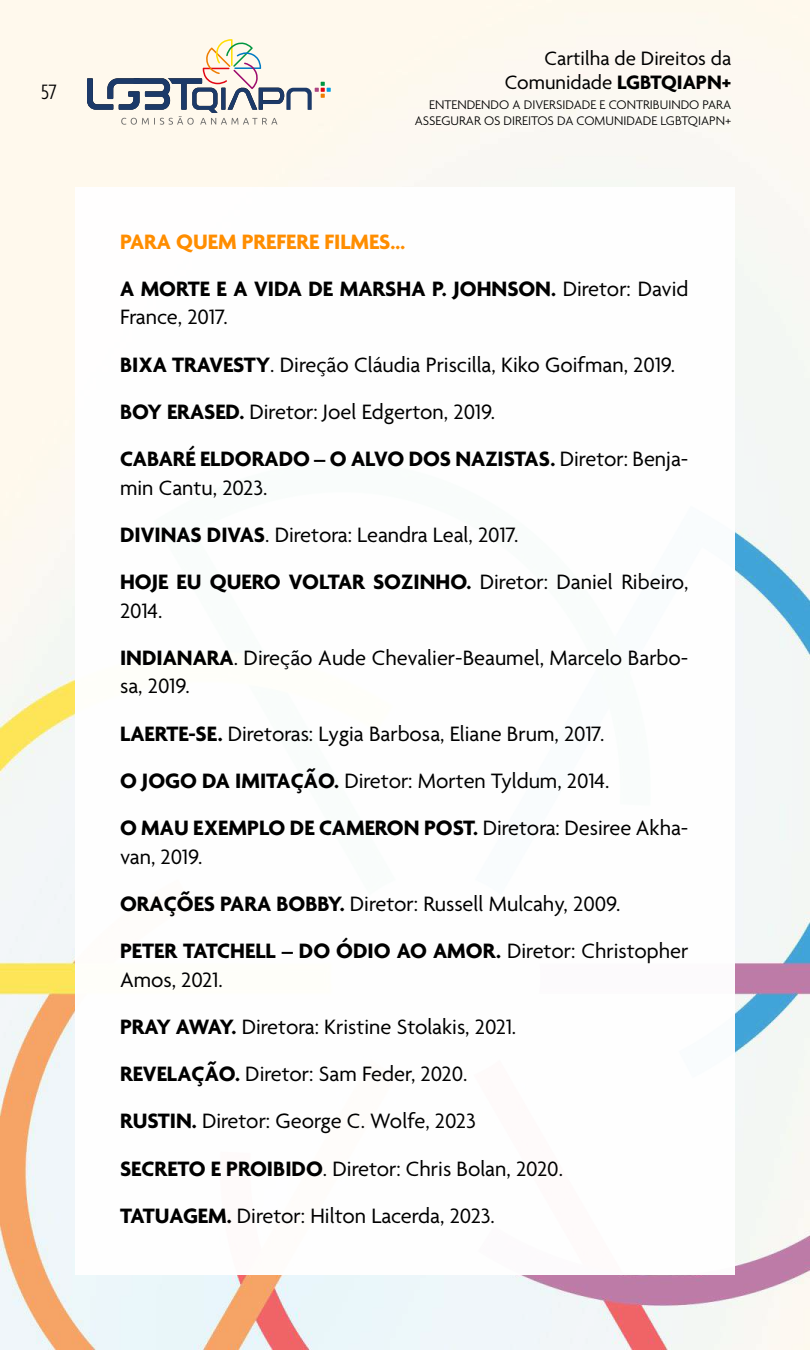
<style>
.page{position:relative;width:810px;height:1350px;background:#fff}
.page>*{position:absolute;margin:0;border:0;box-sizing:border-box;transform-origin:0 0}
.t1{font:22.5px/47.2px "Agenda";color:#000}
.t2{font:700 22.5px/47.2px "Agenda";color:#000}
.t3{font:300 condensed 22.5px "Agenda";color:#000}
.t4{font:21px/24px "Agenda";color:#000;text-align:right}
.t5{font:300 13.5px/16.2px "Agenda";color:#000;text-align:right}
.s1{font-weight:700}
.s2{color:#ff8d00}
.s3{font-weight:400}
</style>
<div class="page">
<img style="left:0;top:0;width:810px;height:1350px">
<div style="left:75px;top:188px;width:660px;height:1087px;background:#fff"></div>
<svg style="left:87px;top:39px;width:244px;height:86px;background:#dad8d2"></svg>
<p class="t3" style="left:41px;top:79px;width:18px">57</p>
<p class="t4" style="left:505px;top:47px;width:228px">Cartilha de Direitos da<br>Comunidade <span class="s1">LGBTQIAPN+</span></p>
<p class="t5" style="left:415px;top:98px;width:318px">ENTENDENDO A DIVERSIDADE E CONTRIBUINDO PARA<br>ASSEGURAR OS DIREITOS DA COMUNIDADE LGBTQIAPN+</p>
<p class="t2" style="left:120px;top:219px;width:570px"><span class="s2">PARA QUEM PREFERE FILMES…<br></span>A MORTE E A VIDA DE MARSHA P. JOHNSON. <span class="s3">Diretor: David</span></p>
<p class="t1" style="left:120px;top:295px;width:570px">France, 2017.<br><span class="s1">BIXA TRAVESTY</span>. Direção Cláudia Priscilla, Kiko Goifman, 2019.<br><span class="s1">BOY ERASED.</span> Diretor: Joel Edgerton, 2019.<br><span class="s1">CABARÉ ELDORADO – O ALVO DOS NAZISTAS.</span> Diretor: Benja-</p>
<p class="t1" style="left:120px;top:465px;width:570px">min Cantu, 2023.<br><span class="s1">DIVINAS DIVAS</span>. Diretora: Leandra Leal, 2017.<br><span class="s1">HOJE EU QUERO VOLTAR SOZINHO.</span> Diretor: Daniel Ribeiro,</p>
<p class="t1" style="left:120px;top:588px;width:570px">2014.<br><span class="s1">INDIANARA</span>. Direção Aude Chevalier-Beaumel, Marcelo Barbo-</p>
<p class="t1" style="left:120px;top:664px;width:570px">sa, 2019.<br><span class="s1">LAERTE-SE.</span> Diretoras: Lygia Barbosa, Eliane Brum, 2017.<br><span class="s1">O JOGO DA IMITAÇÃO.</span> Diretor: Morten Tyldum, 2014.<br><span class="s1">O MAU EXEMPLO DE CAMERON POST.</span> Diretora: Desiree Akha-</p>
<p class="t1" style="left:120px;top:834px;width:570px">van, 2019.<br><span class="s1">ORAÇÕES PARA BOBBY.</span> Diretor: Russell Mulcahy, 2009.<br><span class="s1">PETER TATCHELL – DO ÓDIO AO AMOR.</span> Diretor: Christopher</p>
<p class="t1" style="left:120px;top:957px;width:445px">Amos, 2021.<br><span class="s1">PRAY AWAY.</span> Diretora: Kristine Stolakis, 2021.<br><span class="s1">REVELAÇÃO.</span> Diretor: Sam Feder, 2020.<br><span class="s1">RUSTIN.</span> Diretor: George C. Wolfe, 2023<br><span class="s1">SECRETO E PROIBIDO</span>. Diretor: Chris Bolan, 2020.<br><span class="s1">TATUAGEM.</span> Diretor: Hilton Lacerda, 2023.</p>
</div>
